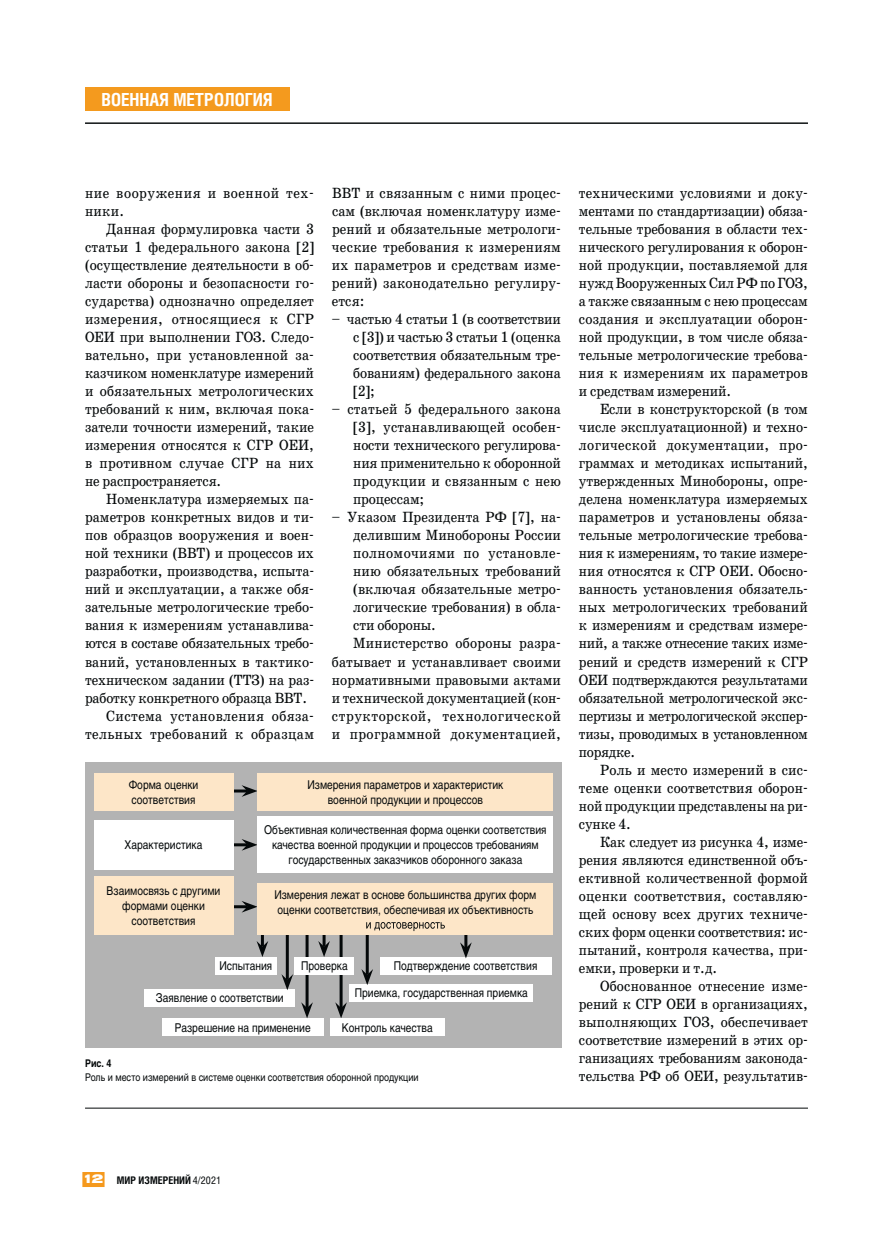
<style>
.page{position:relative;width:893px;height:1234px;background:#fff}
.page>*{position:absolute;margin:0;border:0;box-sizing:border-box;transform-origin:0 0}
.t1{font:700 18px "Helios Cond";color:#fff}
.t2{font:15px/18px "School Book C";color:#040809;text-align:justify;scale:.9 1}
.t3{font:15px/18px "School Book C";letter-spacing:.04em;color:#040809;scale:.9 1}
.t4{font:15px "School Book C";letter-spacing:.03em;color:#040809;scale:.9 1}
.t5{font:15px "School Book C";letter-spacing:.025em;color:#040809;scale:.9 1}
.t6{font:15px "School Book C";letter-spacing:.02em;color:#040809;scale:.9 1}
.t7{font:12px/15px "Helios";color:#040809;text-align:center;scale:.85 1}
.t8{font:10.5px "Helios";color:#040809;scale:.85 1}
.t9{font:700 10.5px "Helios Cond";color:#040809}
.t10{font:700 10.5px "Helios";color:#040809;scale:.85 1}
.s1{font-family:"Helios Ext";font-weight:900;font-size:12px;color:#fff}
.s2{font-weight:400}
</style>
<div class="page">
<hr style="left:85px;top:1107px;width:723px;height:1px;background:#040809">
<hr style="left:85px;top:123px;width:723px;height:1px;background:#040809">
<div style="left:82px;top:1171px;width:23px;height:15px;background:#f5991d"></div>
<div style="left:85px;top:87px;width:204px;height:24px;background:#f49a1e"></div>
<div style="left:85px;top:761px;width:477px;height:286px;background:#b3b3b3"></div>
<div style="left:215px;top:956px;width:62px;height:18px;background:#fff"></div>
<div style="left:145px;top:989px;width:150px;height:17px;background:#fff"></div>
<div style="left:380px;top:956px;width:171px;height:18px;background:#fff"></div>
<div style="left:349px;top:984px;width:184px;height:17px;background:#fff"></div>
<div style="left:162px;top:1018px;width:162px;height:17px;background:#fff"></div>
<hr style="left:232px;top:789px;width:15px;height:3px;background:#040809">
<svg style="left:242px;top:785px;width:16px;height:11px"></svg>
<hr style="left:232px;top:843px;width:15px;height:3px;background:#040809">
<svg style="left:242px;top:838px;width:16px;height:12px"></svg>
<hr style="left:232px;top:905px;width:15px;height:3px;background:#040809">
<svg style="left:242px;top:900px;width:16px;height:12px"></svg>
<hr style="left:464px;top:933px;width:3px;height:14px;background:#040809">
<svg style="left:460px;top:942px;width:12px;height:16px"></svg>
<hr style="left:366px;top:933px;width:3px;height:41px;background:#040809">
<svg style="left:361px;top:968px;width:12px;height:16px"></svg>
<svg style="left:318px;top:934px;width:12px;height:22px"></svg>
<hr style="left:286px;top:933px;width:3px;height:46px;background:#040809">
<svg style="left:281px;top:973px;width:12px;height:17px"></svg>
<svg style="left:257px;top:933px;width:11px;height:23px"></svg>
<hr style="left:340px;top:933px;width:3px;height:74px;background:#040809">
<svg style="left:335px;top:1001px;width:12px;height:17px"></svg>
<hr style="left:306px;top:933px;width:3px;height:74px;background:#040809">
<svg style="left:301px;top:1001px;width:12px;height:17px"></svg>
<div style="left:330px;top:1018px;width:115px;height:17px;background:#fff"></div>
<div style="left:295px;top:956px;width:59px;height:18px;background:#fff"></div>
<div style="left:94px;top:772px;width:139px;height:38px;background:#fde6c8"></div>
<div style="left:94px;top:876px;width:139px;height:58px;background:#fde6c8"></div>
<div style="left:94px;top:819px;width:139px;height:50px;background:#fff"></div>
<div style="left:258px;top:772px;width:295px;height:38px;background:#fde6c8"></div>
<div style="left:258px;top:816px;width:295px;height:56px;background:#fff"></div>
<div style="left:258px;top:883px;width:295px;height:51px;background:#fde6c8"></div>
<svg style="left:366px;top:922px;width:79px;height:8px"></svg>
<p class="t1" style="left:102px;top:93px;width:173px">ВОЕННАЯ МЕТРОЛОГИЯ</p>
<p class="t3" style="left:85px;top:185px;width:256px">ние вооружения и военной тех&shy;ники.</p>
<p class="t2" style="left:85px;top:221px;width:256px;text-indent:21px">Данная формулировка части 3 статьи 1 федерального закона [2] (осуществление деятельности в об&shy;ласти обороны и безопасности го&shy;сударства) однозначно определяет измерения, относящиеся к СГР ОЕИ при выполнении ГОЗ. Следо&shy;вательно, при установленной за&shy;казчиком номенклатуре измерений и обязательных метрологических требований к ним, включая пока&shy;затели точности измерений, такие измерения относятся к СГР ОЕИ, в противном случае СГР на них не распространяется.</p>
<p class="t2" style="left:106px;top:491px;width:232px">Номенклатура измеряемых па-</p>
<p class="t2" style="left:85px;top:509px;width:256px">раметров конкретных видов и ти-</p>
<p class="t2" style="left:85px;top:527px;width:256px">пов образцов вооружения и воен-</p>
<p class="t2" style="left:85px;top:545px;width:256px">ной техники (ВВТ) и процессов их</p>
<p class="t2" style="left:85px;top:563px;width:256px">разработки, производства, испыта-</p>
<p class="t2" style="left:85px;top:581px;width:256px">ний и эксплуатации, а также обя-</p>
<p class="t2" style="left:85px;top:599px;width:256px">зательные метрологические требо-</p>
<p class="t2" style="left:85px;top:617px;width:256px">вания к измерениям устанавлива-</p>
<p class="t2" style="left:85px;top:635px;width:256px">ются в составе обязательных требо-</p>
<p class="t2" style="left:85px;top:653px;width:256px">ваний, установленных в тактико-</p>
<p class="t2" style="left:85px;top:671px;width:256px">техническом задании (ТТЗ) на раз-</p>
<p class="t2" style="left:85px;top:689px;width:248px">работку конкретного образца ВВТ.</p>
<p class="t4" style="left:106px;top:709px;width:232px">Система установления обяза-</p>
<p class="t5" style="left:85px;top:727px;width:256px">тельных требований к образцам</p>
<p class="t2" style="left:332px;top:185px;width:256px">ВВТ и связанным с ними процес&shy;сам (включая номенклатуру изме&shy;рений и обязательные метрологи&shy;ческие требования к измерениям их параметров и средствам изме&shy;рений) законодательно регулиру&shy;ется:</p>
<p class="t2" style="left:353px;top:311px;width:232px;text-indent:-21px">– частью 4 статьи 1 (в соответствии с [3]) и частью 3 статьи 1 (оценка соответствия обязательным тре&shy;бованиям) федерального закона [2];</p>
<p class="t2" style="left:353px;top:401px;width:232px;text-indent:-21px">– статьей 5 федерального закона [3], устанавливающей особен&shy;ности технического регулирова&shy;ния применительно к оборонной продукции и связанным с нею процессам;</p>
<p class="t2" style="left:332px;top:509px;width:256px">– Указом Президента РФ [7], на-</p>
<p class="t2" style="left:353px;top:527px;width:232px">делившим Минобороны России</p>
<p class="t5" style="left:353px;top:547px;width:232px">полномочиями по установле-</p>
<p class="t2" style="left:353px;top:563px;width:232px">нию обязательных требований</p>
<p class="t2" style="left:353px;top:581px;width:232px">(включая обязательные метро-</p>
<p class="t2" style="left:353px;top:599px;width:232px">логические требования) в обла-</p>
<p class="t2" style="left:353px;top:617px;width:93px">сти обороны.</p>
<p class="t6" style="left:353px;top:637px;width:232px">Министерство обороны разра-</p>
<p class="t2" style="left:332px;top:653px;width:256px">батывает и устанавливает своими</p>
<p class="t2" style="left:332px;top:671px;width:256px">нормативными правовыми актами</p>
<p class="t2" style="left:332px;top:689px;width:256px">и технической документацией (кон-</p>
<p class="t3" style="left:332px;top:707px;width:256px">структорской, технологической</p>
<p class="t4" style="left:332px;top:727px;width:256px">и программной документацией,</p>
<p class="t7" style="left:129px;top:777px;width:84px;text-align:left">Форма оценки соответствия</p>
<p class="t7" style="left:125px;top:838px;width:93px">Характеристика</p>
<p class="t7" style="left:107px;top:884px;width:135px">Взаимосвязь с другими формами оценки соответствия</p>
<p class="t7" style="left:307px;top:777px;width:232px">Измерения параметров и характеристик военной продукции и процессов</p>
<p class="t7" style="left:264px;top:823px;width:334px">Объективная количественная форма оценки соответствия качества военной продукции и процессов требованиям государственных заказчиков оборонного заказа</p>
<p class="t7" style="left:274px;top:887px;width:310px;text-align:left">Измерения лежат в основе большинства других форм оценки соответствия, обеспечивая их объективность</p>
<p class="t7" style="left:219px;top:959px;width:64px">Испытания</p>
<p class="t7" style="left:156px;top:991px;width:152px">Заявление о соответствии</p>
<p class="t7" style="left:301px;top:959px;width:56px">Проверка</p>
<p class="t7" style="left:394px;top:959px;width:170px">Подтверждение соответствия</p>
<p class="t7" style="left:355px;top:986px;width:205px">Приемка, государственная приемка</p>
<p class="t7" style="left:175px;top:1020px;width:161px">Разрешение на применение</p>
<p class="t7" style="left:342px;top:1020px;width:108px">Контроль качества</p>
<p class="t10" style="left:85px;top:1059px;width:33px">Рис. 4</p>
<p class="t8" style="left:85px;top:1072px;width:394px">Роль и место измерений в системе оценки соответствия оборонной продукции</p>
<p class="t2" style="left:579px;top:185px;width:256px">техническими условиями и доку&shy;ментами по стандартизации) обяза&shy;тельные требования в области тех&shy;нического регулирования к оборон&shy;ной продукции, поставляемой для нужд Вооруженных Сил РФ по ГОЗ, а также связанным с нею процессам создания и эксплуатации оборон&shy;ной продукции, в том числе обяза&shy;тельные метрологические требова&shy;ния к измерениям их параметров и средствам измерений.</p>
<p class="t2" style="left:579px;top:401px;width:256px;text-indent:21px">Если в конструкторской (в том числе эксплуатационной) и техно&shy;логической документации, про&shy;граммах и методиках испытаний, утвержденных Минобороны, опре&shy;делена номенклатура измеряемых параметров и установлены обяза&shy;тельные метрологические требова&shy;ния к измерениям, то такие измере&shy;ния относятся к СГР ОЕИ. Обосно&shy;ванность установления обязатель&shy;ных метрологических требований к измерениям и средствам измере&shy;ний, а также отнесение таких изме&shy;рений и средств измерений к СГР ОЕИ подтверждаются результатами обязательной метрологической экс&shy;пертизы и метрологической экспер&shy;тизы, проводимых в установленном порядке.</p>
<p class="t2" style="left:579px;top:761px;width:256px;text-indent:21px">Роль и место измерений в сис&shy;теме оценки соответствия оборон&shy;ной продукции представлены на ри&shy;сунке 4.</p>
<p class="t2" style="left:579px;top:833px;width:256px;text-indent:21px">Как следует из рисунка 4, изме&shy;рения являются единственной объ&shy;ективной количественной формой оценки соответствия, составляю&shy;щей основу всех других техниче&shy;ских форм оценки соответствия: ис&shy;пытаний, контроля качества, при&shy;емки, проверки и т. д.</p>
<p class="t2" style="left:579px;top:977px;width:256px;text-indent:21px">Обоснованное отнесение изме&shy;рений к СГР ОЕИ в организациях, выполняющих ГОЗ, обеспечивает соответствие измерений в этих ор&shy;ганизациях требованиям законода&shy;тельства РФ об ОЕИ, результатив-</p>
<p class="t9" style="left:84px;top:1175px;width:139px"><span class="s1">12</span> МИР ИЗМЕРЕНИЙ <span class="s2">4/2021</span></p>
</div>
